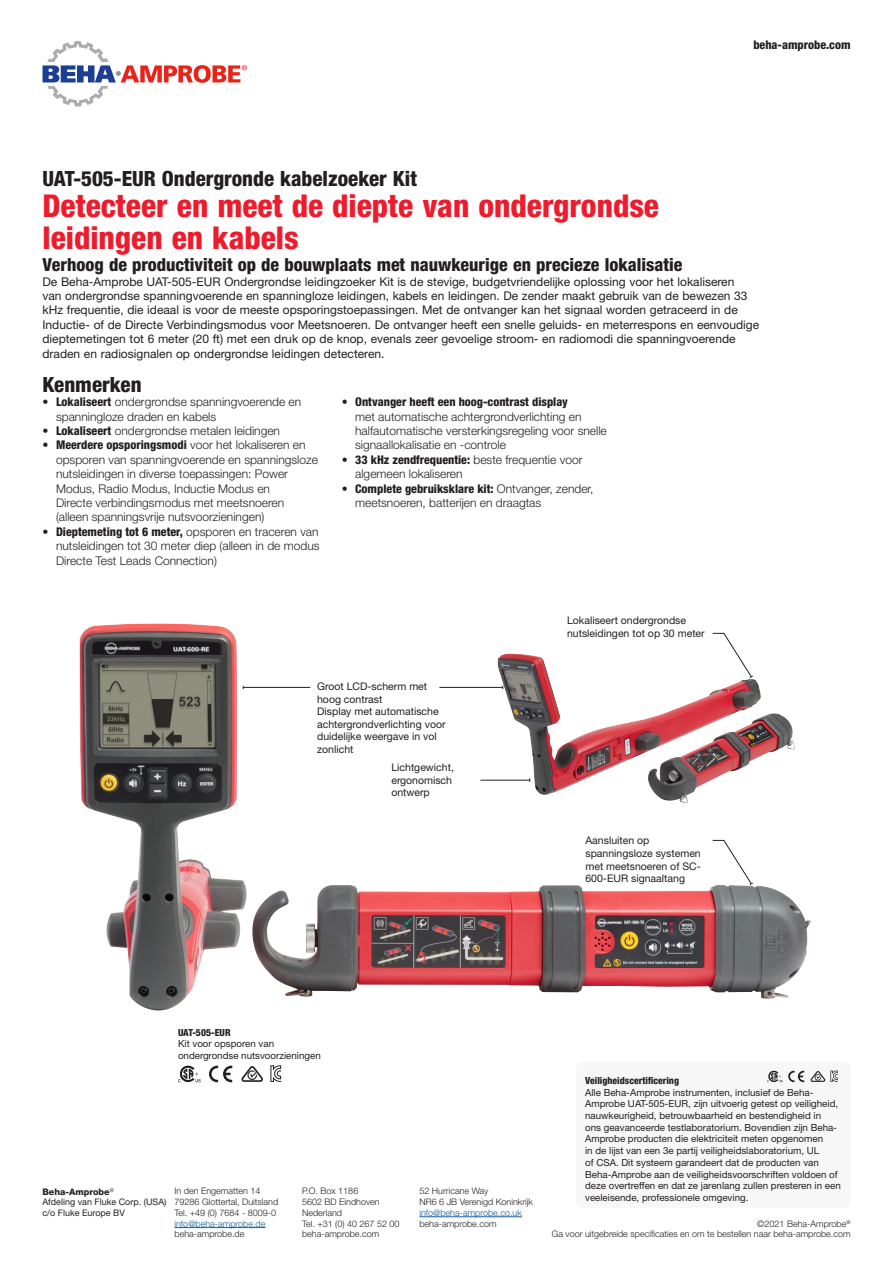
<style>
.page{position:relative;width:893px;height:1263px;background:#fff}
.page>*{position:absolute;margin:0;border:0;box-sizing:border-box;transform-origin:0 0}
.Heading-1st_21_pt{font:800 condensed 31.5px/31.5px "Helvetica Neue LT Pro";color:#ee1b2c}
.Heading-2nd_14_pt{font:800 condensed 21px "Helvetica Neue LT Pro";color:#231f20}
.Heading-2nd_12_pt{font:800 condensed 18px "Helvetica Neue LT Pro";color:#231f20}
.t1{font:300 12px/14.4px "Helvetica Neue LT Pro";color:#231f20}
.Heading-2nd_14_pt-2{font:12px/14.4px "Helvetica Neue LT Pro";color:#231f20}
.t2{font:800 condensed 12px "Helvetica Neue LT Pro";color:#231f20}
.Photo_call-outs__ana{font:10.5px/12.6px "Helvetica Neue LT Pro";color:#231f20}
.Caption-6_5_pt{font:9.75px/11.7px "Helvetica Neue LT Pro";color:#231f20}
.Caption-6_5_pt-2{font:800 condensed 9.75px "Helvetica Neue LT Pro";color:#231f20}
.t3{font:300 9px/10.8px "Helvetica Neue LT Pro";color:#231f20}
.t4{font:9px/10.8px "Helvetica Neue LT Pro";color:#231f20}
.t5{font:300 9px "Helvetica Neue LT Pro";color:#175d9e}
.s1{font-weight:800;font-stretch:condensed}
.s2{font-weight:800}
</style>
<div class="page">
<svg style="left:43px;top:41px;width:204px;height:66px"></svg>
<hr style="left:174px;top:1227px;width:91px;height:1px;background:#175d9e">
<hr style="left:419px;top:1216px;width:103px;height:1px;background:#175d9e">
<img style="left:80px;top:623px;width:731px;height:388px">
<img style="left:498px;top:654px;width:297px;height:149px">
<hr style="left:439px;top:687px;width:64px;height:1px;background:#231f20">
<hr style="left:480px;top:780px;width:50px;height:1px;background:#231f20">
<hr style="left:243px;top:687px;width:67px;height:1px;background:#231f20">
<svg style="left:712px;top:633px;width:42px;height:46px"></svg>
<svg style="left:712px;top:840px;width:42px;height:46px"></svg>
<svg style="left:209px;top:1066px;width:23px;height:16px"></svg>
<svg style="left:241px;top:1066px;width:22px;height:16px"></svg>
<svg style="left:178px;top:1066px;width:23px;height:16px"></svg>
<svg style="left:270px;top:1065px;width:11px;height:17px"></svg>
<div style="left:576px;top:1062px;width:274px;height:146px;background:#f7f7f8;border-radius:6px"></div>
<svg style="left:767px;top:1071px;width:37px;height:11px"></svg>
<svg style="left:810px;top:1070px;width:28px;height:12px"></svg>
<p class="t2" style="left:753px;top:37px;width:99px">beha-amprobe.com</p>
<p class="Heading-2nd_14_pt" style="left:43px;top:165px;width:376px">UAT-505-EUR Ondergronde kabelzoeker Kit</p>
<p class="Heading-1st_21_pt" style="left:43px;top:190px;width:618px">Detecteer en meet de diepte van ondergrondse leidingen en kabels</p>
<p class="Heading-2nd_12_pt" style="left:43px;top:254px;width:641px">Verhoog de productiviteit op de bouwplaats met nauwkeurige en precieze lokalisatie</p>
<p class="Heading-2nd_14_pt-2" style="left:43px;top:274px;width:718px">De Beha-Amprobe UAT-505-EUR Ondergrondse leidingzoeker Kit is de stevige, budgetvriendelijke oplossing voor het lokaliseren<br>van ondergrondse spanningvoerende en spanningloze leidingen, kabels en leidingen. De zender maakt gebruik van de bewezen 33 kHz frequentie, die ideaal is voor de meeste opsporingstoepassingen. Met de ontvanger kan het signaal worden getraceerd in de Inductie- of de Directe Verbindingsmodus voor Meetsnoeren. De ontvanger heeft een snelle geluids- en meterrespons en eenvoudige dieptemetingen tot 6 meter (20 ft) met een druk op de knop, evenals zeer gevoelige stroom- en radiomodi die spanningvoerende draden en radiosignalen op ondergrondse leidingen detecteren.</p>
<p class="Heading-2nd_14_pt" style="left:43px;top:372px;width:101px">Kenmerken</p>
<p class="t1" style="left:56px;top:394px;width:247px;text-indent:-14px">• <span class="s1">Lokaliseert</span> ondergrondse spanningvoerende en spanningloze draden en kabels</p>
<p class="t1" style="left:43px;top:423px;width:239px">• <span class="s1">Lokaliseert</span> ondergrondse metalen leidingen</p>
<p class="t1" style="left:56px;top:438px;width:263px;text-indent:-14px">• <span class="s1">Meerdere opsporingsmodi</span> voor het lokaliseren en opsporen van spanningvoerende en spanningsloze nutsleidingen in diverse toepassingen: Power Modus, Radio Modus, Inductie Modus en<br>Directe verbindingsmodus met meetsnoeren (alleen spanningsvrije nutsvoorzieningen)</p>
<p class="t1" style="left:56px;top:524px;width:265px;text-align:justify;text-indent:-14px">• <span class="s1">Dieptemeting tot 6 meter,</span> opsporen en traceren van nutsleidingen tot 30 meter diep (alleen in de modus Directe Test Leads Connection)</p>
<p class="t1" style="left:355px;top:394px;width:253px;text-indent:-14px">• <span class="s1">Ontvanger heeft een hoog-contrast display<br></span>met automatische achtergrondverlichting en halfautomatische versterkingsregeling voor snelle signaallokalisatie en -controle</p>
<p class="t1" style="left:355px;top:452px;width:229px;text-indent:-14px">• <span class="s1">33 kHz zendfrequentie:</span> beste frequentie voor algemeen lokaliseren</p>
<p class="t1" style="left:355px;top:481px;width:240px;text-indent:-14px">• <span class="s1">Complete gebruiksklare kit:</span> Ontvanger, zender, meetsnoeren, batterijen en draagtas</p>
<p class="Photo_call-outs__ana" style="left:567px;top:614px;width:139px">Lokaliseert ondergrondse nutsleidingen tot op 30 meter</p>
<p class="Photo_call-outs__ana" style="left:317px;top:680px;width:112px">Groot LCD-scherm met hoog contrast</p>
<p class="Photo_call-outs__ana" style="left:317px;top:705px;width:130px">Display met automatische achtergrondverlichting voor duidelijke weergave in vol zonlicht</p>
<p class="Photo_call-outs__ana" style="left:391px;top:761px;width:64px">Lichtgewicht, ergonomisch ontwerp</p>
<p class="Photo_call-outs__ana" style="left:585px;top:834px;width:117px">Aansluiten op spanningsloze systemen met meetsnoeren of SC-<br>600-EUR signaaltang</p>
<p class="Caption-6_5_pt-2" style="left:178px;top:1026px;width:54px">UAT-505-EUR</p>
<p class="Caption-6_5_pt" style="left:178px;top:1038px;width:144px">Kit voor opsporen van ondergrondse nutsvoorzieningen</p>
<p class="t4" style="left:42px;top:1186px;width:126px"><span class="s2">Beha-Amprobe</span><sup>®<br></sup>Afdeling van Fluke Corp. (USA) c/o Fluke Europe BV</p>
<p class="t3" style="left:174px;top:1185px;width:105px">In den Engematten 14<br>79286 Glottertal, Duitsland<br>Tel. +49 (0) 7684 - 8009-0</p>
<p class="t5" style="left:174px;top:1218px;width:92px">info@beha-amprobe.de</p>
<p class="t3" style="left:174px;top:1229px;width:71px">beha-amprobe.de</p>
<p class="t3" style="left:302px;top:1185px;width:99px">P.O. Box 1186<br>5602 BD Eindhoven<br>Nederland<br>Tel. +31 (0) 40 267 52 00 beha-amprobe.com</p>
<p class="t3" style="left:419px;top:1185px;width:115px">52 Hurricane Way<br>NR6 6 JB Verenigd Koninkrijk</p>
<p class="t5" style="left:419px;top:1207px;width:104px">info@beha-amprobe.co.uk</p>
<p class="t3" style="left:419px;top:1218px;width:79px">beha-amprobe.com</p>
<p class="Caption-6_5_pt-2" style="left:585px;top:1074px;width:95px">Veiligheidscertificering</p>
<p class="Caption-6_5_pt" style="left:585px;top:1086px;width:257px">Alle Beha-Amprobe instrumenten, inclusief de Beha-Amprobe UAT-505-EUR, zijn uitvoerig getest op veiligheid, nauwkeurigheid, betrouwbaarheid en bestendigheid in<br>ons geavanceerde testlaboratorium. Bovendien zijn Beha-Amprobe producten die elektriciteit meten opgenomen<br>in de lijst van een 3e partij veiligheidslaboratorium, UL<br>of CSA. Dit systeem garandeert dat de producten van Beha-Amprobe aan de veiligheidsvoorschriften voldoen of deze overtreffen en dat ze jarenlang zullen presteren in een veeleisende, professionele omgeving.</p>
<p class="t3" style="left:552px;top:1218px;width:300px;text-align:right">©2021 Beha-Amprobe<sup>®<br></sup>Ga voor uitgebreide specificaties en om te bestellen naar beha-amprobe.com</p>
</div>
